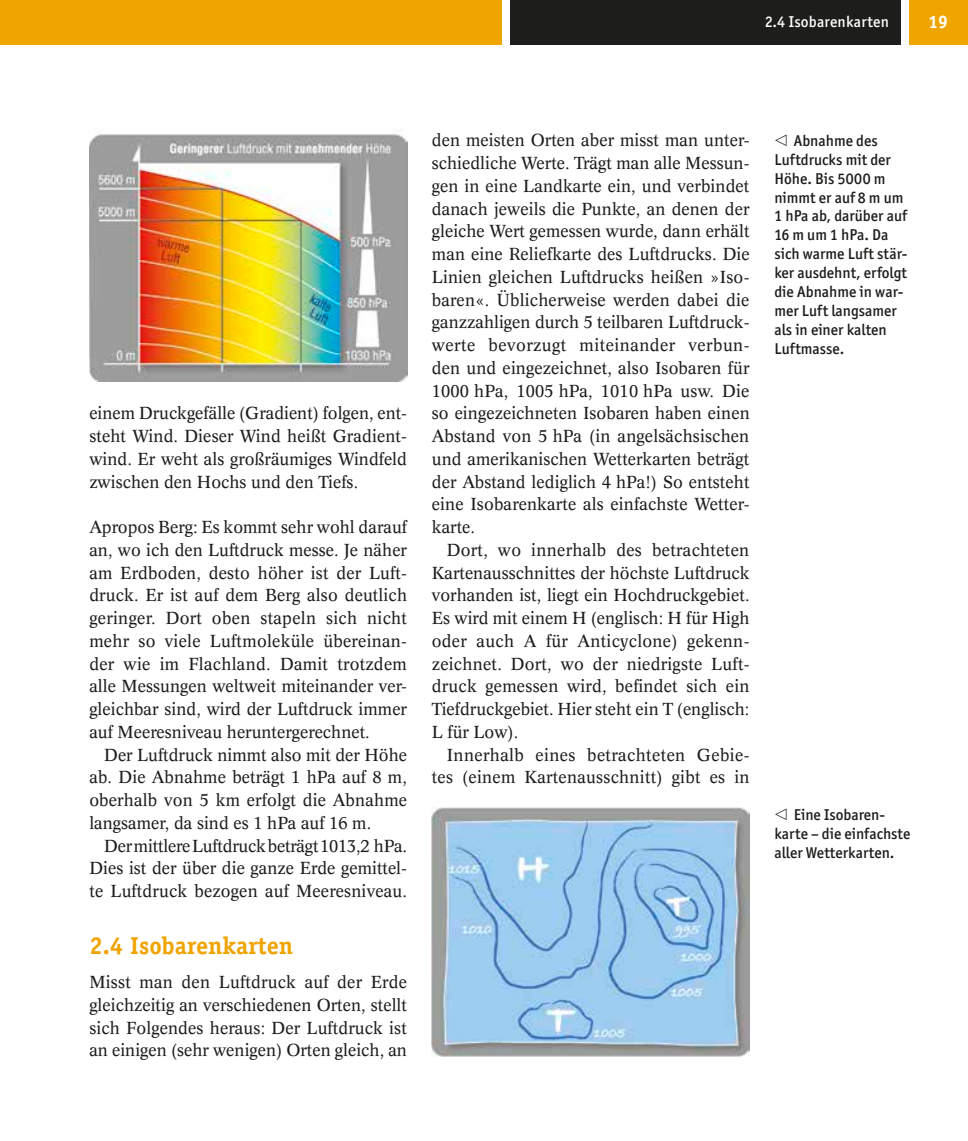
<style>
.page{position:relative;width:968px;height:1141px;background:#fff}
.page>*{position:absolute;margin:0;border:0;box-sizing:border-box;transform-origin:0 0}
.t1{font:700 24.5px "Officina Serif";color:#efa400}
.t2{font:700 18.2px "Officina Sans";color:#fff}
.t3{font:17.15px/22.8px "Concorde";color:#1d1d1b;text-align:justify}
.t4{font:17.15px/22.8px "Concorde";letter-spacing:.02em;color:#1d1d1b;text-align:right}
.t5{font:500 15.75px/18.9px "Officina San ITC";color:#1d1d1b}
.t6{font:500 15.75px "Officina San ITC";letter-spacing:.015em;color:#fff}
</style>
<div class="page">
<div style="left:508px;top:0;width:400px;height:45px;background:#1d1d1b"></div>
<div style="left:0;top:0;width:505px;height:45px;background:#efa400"></div>
<div style="left:908px;top:0;width:59px;height:45px;background:#efa400"></div>
<div style="left:900px;top:0;width:8px;height:45px;background:#fff"></div>
<div style="left:502px;top:0;width:8px;height:45px;background:#fff"></div>
<img style="left:89px;top:132px;width:318px;height:250px">
<img style="left:432px;top:807px;width:317px;height:249px">
<p class="t6" style="left:764px;top:12px;width:126px">2.4 Isobarenkarten</p>
<p class="t2" style="left:928px;top:10px;width:21px">19</p>
<p class="t3" style="left:89px;top:402px;width:319px">einem Druckgefälle (Gradient) folgen, ent&shy;steht Wind. Dieser Wind heißt Gradient&shy;wind. Er weht als großräumiges Windfeld zwischen den Hochs und den Tiefs.</p>
<p class="t3" style="left:89px;top:515px;width:319px">Apropos Berg: Es kommt sehr wohl darauf an, wo ich den Luftdruck messe. Je näher am Erdboden, desto höher ist der Luft&shy;druck. Er ist auf dem Berg also deutlich geringer. Dort oben stapeln sich nicht mehr so viele Luftmoleküle übereinan&shy;der wie im Flachland. Damit trotzdem alle Messungen weltweit miteinander ver&shy;gleichbar sind, wird der Luftdruck immer auf Meeresniveau heruntergerechnet.</p>
<p class="t3" style="left:89px;top:743px;width:319px;text-indent:15px">Der Luftdruck nimmt also mit der Höhe ab. Die Abnahme beträgt 1 hPa auf 8 m, oberhalb von 5 km erfolgt die Abnahme langsamer, da sind es 1 hPa auf 16 m.</p>
<p class="t3" style="left:89px;top:834px;width:319px;text-indent:15px">Der mittlere Luftdruck beträgt 1013,2 hPa.<br>Dies ist der über die ganze Erde gemittel&shy;te Luftdruck bezogen auf Meeresniveau.</p>
<h1 class="t1" style="left:89px;top:930px;width:205px">2.4 Isobarenkarten</h1>
<p class="t3" style="left:89px;top:970px;width:319px">Misst man den Luftdruck auf der Erde gleichzeitig an verschiedenen Orten, stellt sich Folgendes heraus: Der Luftdruck ist an einigen (sehr wenigen) Orten gleich, an</p>
<p class="t3" style="left:432px;top:129px;width:319px">den meisten Orten aber misst man unter&shy;schiedliche Werte. Trägt man alle Messun&shy;gen in eine Landkarte ein, und verbindet danach jeweils die Punkte, an denen der gleiche Wert gemessen wurde, dann erhält man eine Reliefkarte des Luftdrucks. Die Linien gleichen Luftdrucks heißen »Iso&shy;baren«. Üblicherweise werden dabei die ganzzahligen durch 5 teilbaren Luftdruck&shy;werte bevorzugt miteinander verbun&shy;den und eingezeichnet, also Isobaren für 1000 hPa, 1005 hPa, 1010 hPa usw. Die so eingezeichneten Isobaren haben einen Abstand von 5 hPa (in angelsächsischen und amerikanischen Wetterkarten beträgt der Abstand lediglich 4 hPa!) So entsteht eine Isobarenkarte als einfachste Wetter&shy;karte.</p>
<p class="t3" style="left:432px;top:538px;width:319px;text-indent:15px">Dort, wo innerhalb des betrachteten Kartenausschnittes der höchste Luftdruck vorhanden ist, liegt ein Hochdruckgebiet.<br>Es wird mit einem H (englisch: H für High oder auch A für Anticyclone) gekenn&shy;zeichnet. Dort, wo der niedrigste Luft&shy;druck gemessen wird, befindet sich ein Tiefdruckgebiet. Hier steht ein T (englisch:<br>L für Low).</p>
<p class="t4" style="left:432px;top:743px;width:319px">Innerhalb eines betrachteten Gebie&shy;tes (einem Kartenausschnitt) gibt es in</p>
<p class="t5" style="left:774px;top:131px;width:134px;text-indent:19px">Abnahme des<br>Luftdrucks mit der<br>Höhe. Bis 5000 m nimmt er auf 8 m um<br>1 hPa ab, darüber auf<br>16 m um 1 hPa. Da sich warme Luft stär&shy;ker ausdehnt, erfolgt die Abnahme in war&shy;mer Luft langsamer als in einer kalten<br>Luftmasse.</p>
<p class="t5" style="left:774px;top:806px;width:137px;text-indent:19px">Eine Isobaren&shy;karte – die einfachste aller Wetterkarten.</p>
</div>
